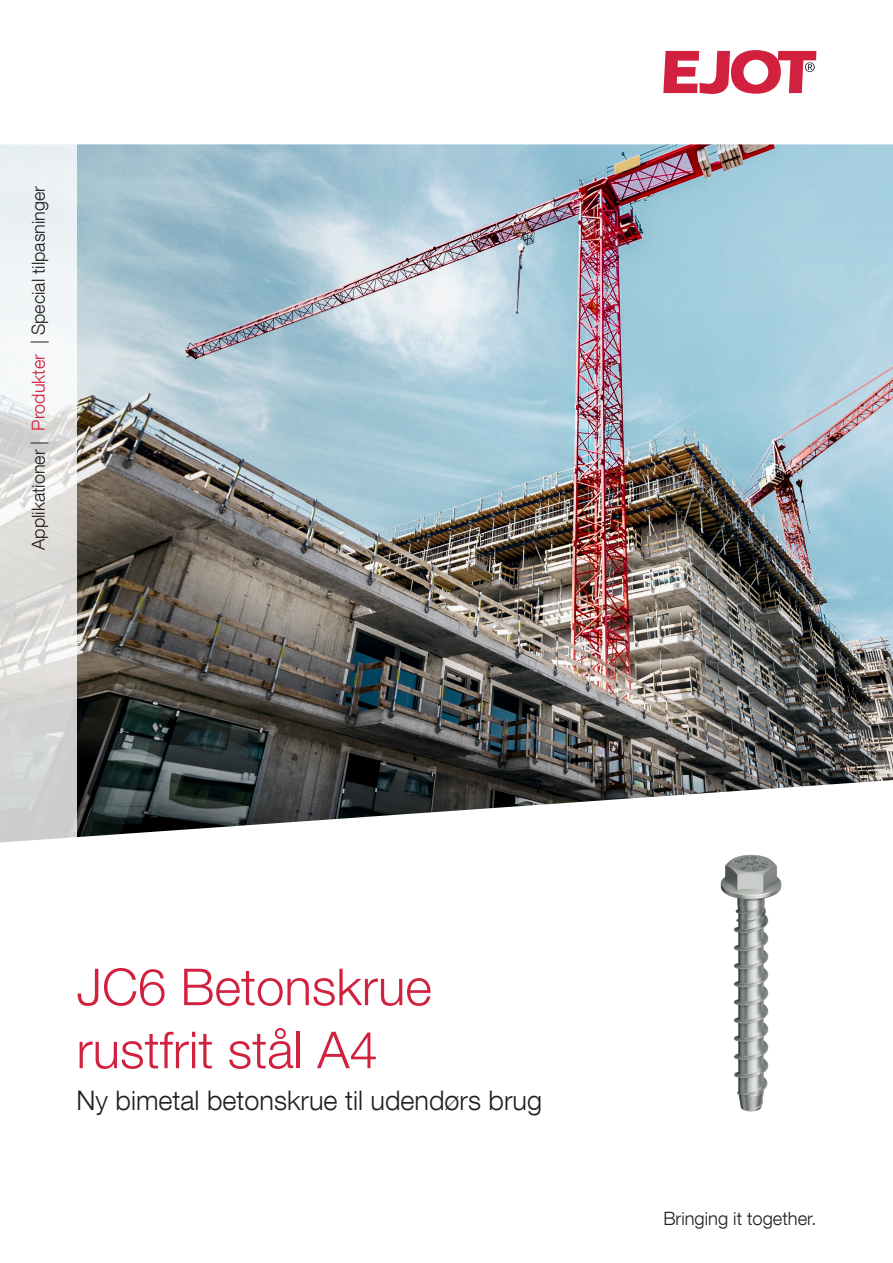
<style>
.page{position:relative;width:893px;height:1263px;background:#fff}
.page>*{position:absolute;margin:0;border:0;box-sizing:border-box;transform-origin:0 0}
.title-head-2020{font:300 51px "Helvetica Neue LT Com";color:#d1213e}
.title-sub-2020{font:300 27px "Helvetica Neue LT Com";color:#231f20}
.t1{font:300 18.3px "Helvetica Neue LT Com";color:#231f20}
.category-construction-2020{font:300 18px "Helvetica Neue LT Com";color:#231f20}
.s1{color:#d1213e}
</style>
<div class="page">
<svg style="left:663px;top:50px;width:153px;height:44px"></svg>
<img style="left:77px;top:144px;width:816px;height:694px">
<svg style="left:0;top:144px;width:77px;height:699px"></svg>
<img style="left:720px;top:855px;width:61px;height:256px">
<p class="category-construction-2020" style="left:27px;top:550px;width:365px;rotate:-90deg">Applikationer | <span class="s1">Produkter</span> | Special tilpasninger</p>
<p class="title-head-2020" style="left:77px;top:956px;width:357px">JC6 Betonskrue</p>
<p class="title-head-2020" style="left:77px;top:1019px;width:303px">rustfrit stål A4</p>
<p class="title-sub-2020" style="left:77px;top:1084px;width:467px">Ny bimetal betonskrue til udendørs brug</p>
<p class="t1" style="left:663px;top:1207px;width:155px">Bringing it together.</p>
</div>
